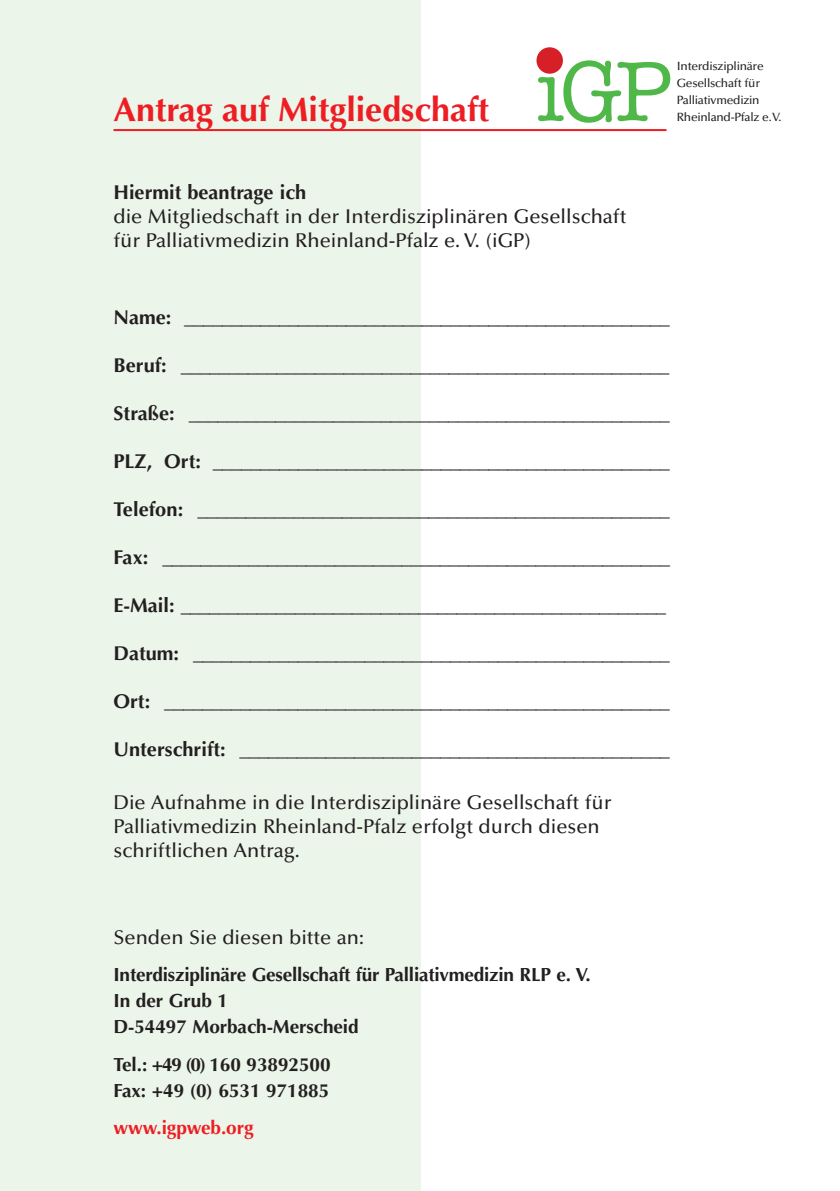
<style>
.page{position:relative;width:840px;height:1191px;background:#fff}
.page>*{position:absolute;margin:0;border:0;box-sizing:border-box;transform-origin:0 0}
.t1{font:700 34px "Optima";color:#ee1d23}
.t2{font:700 20px "Optima";color:#231f20}
.t3{font:500 20px/24px "Optima";color:#231f20}
.t4{font:700 19px/26px "Optima";letter-spacing:-.01em;color:#231f20}
.t5{font:700 19px "Optima";letter-spacing:-.005em;color:#ee1d23}
.t6{font:500 12px/17px "Optima";letter-spacing:-.02em;color:#231f20}
</style>
<div class="page">
<div style="left:0;top:0;width:420px;height:1191px;background:#ebf5e9"></div>
<hr style="left:113px;top:129px;width:553px;height:2px;background:#ee1d23">
<div style="left:536px;top:47px;width:26px;height:27px;background:#d61f26;border-radius:50%"></div>
<svg style="left:537px;top:60px;width:133px;height:63px"></svg>
<h1 class="t1" style="left:113px;top:90px;width:377px">Antrag auf Mitgliedschaft</h1>
<p class="t2" style="left:113px;top:181px;width:194px">Hiermit beantrage ich</p>
<p class="t3" style="left:113px;top:205px;width:514px">die Mitgliedschaft in der Interdisziplinären Gesellschaft für Palliativmedizin Rheinland-Pfalz e. V. (iGP)</p>
<p class="t6" style="left:676px;top:57px;width:106px">Interdisziplinäre<br>Gesellschaft für<br>Palliativmedizin<br>Rheinland-Pfalz e.V.</p>
<p class="t2" style="left:113px;top:305px;width:557px">Name: ___________________________________________________</p>
<p class="t2" style="left:113px;top:353px;width:557px">Beruf: ___________________________________________________</p>
<p class="t2" style="left:113px;top:401px;width:557px">Straße: __________________________________________________</p>
<p class="t2" style="left:113px;top:449px;width:557px">PLZ, Ort: ________________________________________________</p>
<p class="t2" style="left:113px;top:497px;width:557px">Telefon: _________________________________________________</p>
<p class="t2" style="left:113px;top:545px;width:557px">Fax: _____________________________________________________</p>
<p class="t2" style="left:113px;top:593px;width:554px">E-Mail: ___________________________________________________</p>
<p class="t2" style="left:113px;top:641px;width:557px">Datum: __________________________________________________</p>
<p class="t2" style="left:113px;top:689px;width:557px">Ort: _____________________________________________________</p>
<p class="t2" style="left:113px;top:737px;width:557px">Unterschrift: _____________________________________________</p>
<p class="t3" style="left:113px;top:790px;width:499px">Die Aufnahme in die Interdisziplinäre Gesellschaft für<br>Palliativmedizin Rheinland-Pfalz erfolgt durch diesen schriftlichen Antrag.</p>
<p class="t3" style="left:113px;top:925px;width:252px">Senden Sie diesen bitte an:</p>
<p class="t4" style="left:113px;top:962px;width:478px">Interdisziplinäre Gesellschaft für Palliativmedizin RLP e. V.<br>In der Grub 1<br>D-54497 Morbach-Merscheid</p>
<p class="t4" style="left:113px;top:1051px;width:218px">Tel.: +49 (0) 160 93892500<br>Fax: +49 (0) 6531 971885</p>
<p class="t5" style="left:113px;top:1116px;width:141px">www.igpweb.org</p>
</div>
